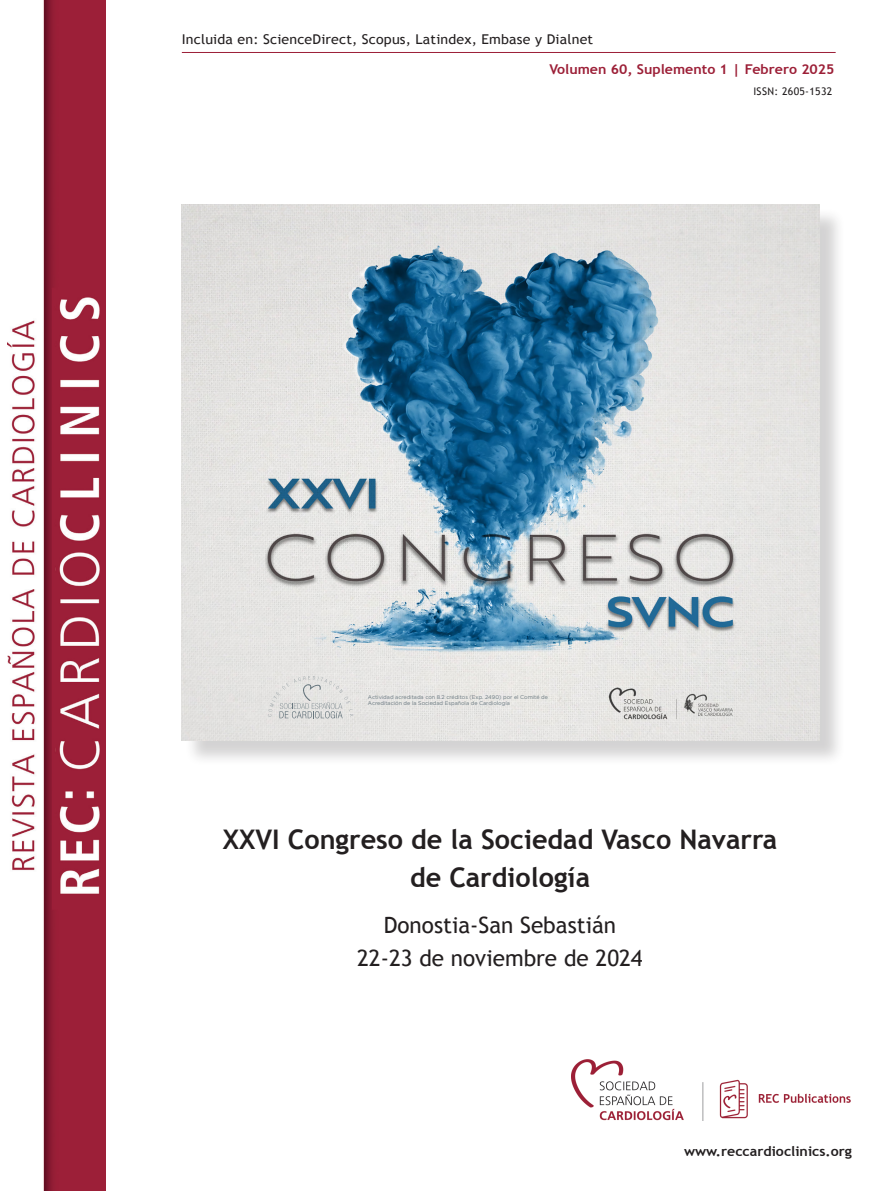
<style>
.page{position:relative;width:893px;height:1191px;background:#fff}
.page>*{position:absolute;margin:0;border:0;box-sizing:border-box;transform-origin:0 0}
.t1{font:700 27px/37.5px "Trebuchet MS";color:#231f20;text-align:center}
.t2{font:22.5px/33px "Trebuchet MS";color:#231f20;text-align:center}
.pIndexTxt{font:13.5px "Trebuchet MS";letter-spacing:.01em;color:#231f20;scale:1.05 1}
.pVolIssue{font:700 13.5px "Trebuchet MS";color:#9c1f37;scale:1.05 1}
.pVolIssue-2{font:700 13.5px "Trebuchet MS";color:#231f20;scale:1.05 1}
.pIssn{font:10.5px "Trebuchet MS";letter-spacing:.03em;color:#231f20}
.t3{font:5.4px/6.3px "Gotham";color:#67767e}
</style>
<div class="page">
<hr style="left:182px;top:52px;width:654px;height:1px;background:#9c1f37">
<img style="left:8px;top:0;width:97px;height:1191px">
<div style="left:184px;top:207px;width:661px;height:559px;background:#231f20;opacity:.2"></div>
<img style="left:181px;top:204px;width:638px;height:536px">
<svg style="left:268px;top:676px;width:85px;height:42px"></svg>
<img style="left:572px;top:1059px;width:278px;height:61px">
<p class="pIndexTxt" style="left:182px;top:31px;width:393px">Incluida en: ScienceDirect, Scopus, Latindex, Embase y Dialnet</p>
<p class="pVolIssue" style="left:549px;top:61px;width:273px">Volumen 60, Suplemento 1 | Febrero 2025</p>
<p class="pIssn" style="left:753px;top:85px;width:81px">ISSN: 2605-1532</p>
<p class="t3" style="left:368px;top:694px;width:182px">Actividad acreditada con 8.2 créditos (Exp. 2490) por el Comité de<br>Acreditación de la Sociedad Española de Cardiología</p>
<p class="t1" style="left:223px;top:821px;width:556px">XXVI Congreso de la Sociedad Vasco Navarra de Cardiología</p>
<p class="t2" style="left:357px;top:908px;width:287px">Donostia-San Sebastián<br>22-23 de noviembre de 2024</p>
<p class="pVolIssue-2" style="left:684px;top:1142px;width:161px">www.reccardioclinics.org</p>
</div>
